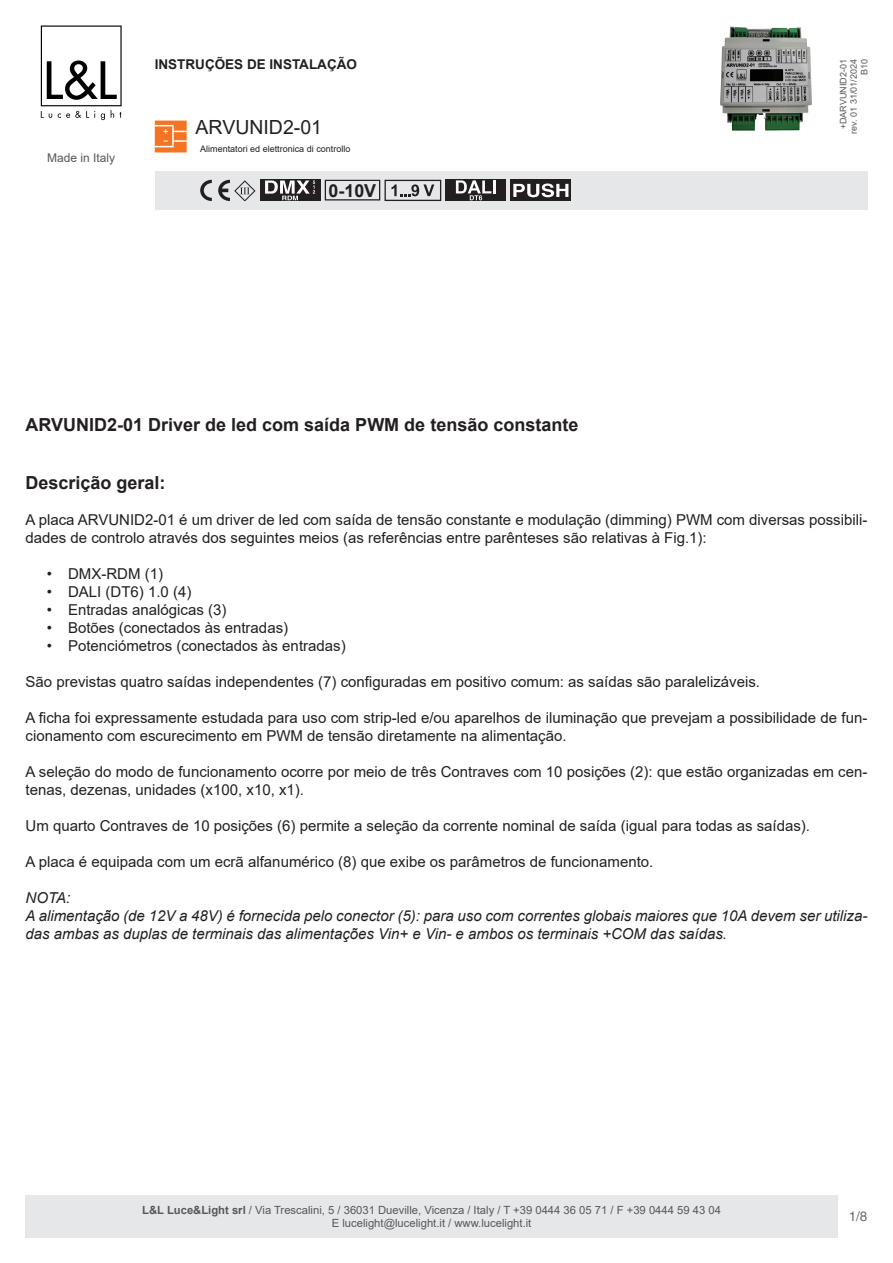
<style>
.page{position:relative;width:893px;height:1263px;background:#fff}
.page>*{position:absolute;margin:0;border:0;box-sizing:border-box;transform-origin:0 0}
.t1{font:19.5px "Arial";color:#231f20}
.t2{font:700 18px "Arial";color:#231f20}
.t3{font:700 17.85px "Arial";color:#231f20}
.t4{font:15px/18px "Arial";color:#231f20}
.t5{font:italic 15px/18px "Arial";color:#231f20}
.t6{font:700 13.5px "Arial";color:#231f20}
.t7{font:13.5px "Helvetica LT Std";color:#6c6d70}
.t8{font:12px "Arial";color:#57585a}
.t9{font:11.25px/12.8px "Arial";color:#57585a;text-align:center}
.t10{font:9px "Arial";color:#231f20}
.t11{font:9px "Arial";color:#57585a}
.s1{font-weight:700}
</style>
<div class="page">
<div style="left:26px;top:1195px;width:812px;height:42px;background:#e6e7e9"></div>
<svg style="left:155px;top:121px;width:32px;height:31px"></svg>
<div style="left:155px;top:171px;width:712px;height:38px;background:#e6e7e9"></div>
<img style="left:720px;top:31px;width:10px;height:92px">
<svg style="left:200px;top:180px;width:12px;height:21px"></svg>
<svg style="left:218px;top:180px;width:37px;height:21px"></svg>
<div style="left:260px;top:180px;width:60px;height:21px;background:#231f20"></div>
<svg style="left:265px;top:181px;width:50px;height:19px"></svg>
<svg style="left:325px;top:180px;width:116px;height:21px"></svg>
<div style="left:445px;top:180px;width:61px;height:21px;background:#231f20"></div>
<svg style="left:456px;top:180px;width:40px;height:20px"></svg>
<div style="left:510px;top:180px;width:61px;height:21px;background:#231f20"></div>
<svg style="left:513px;top:183px;width:55px;height:14px"></svg>
<svg style="left:41px;top:26px;width:81px;height:94px"></svg>
<p class="t6" style="left:155px;top:54px;width:204px">INSTRUÇÕES DE INSTALAÇÃO</p>
<p class="t8" style="left:47px;top:150px;width:70px">Made in Italy</p>
<p class="t1" style="left:196px;top:114px;width:128px">ARVUNID2-01</p>
<p class="t10" style="left:200px;top:143px;width:152px">Alimentatori ed elettronica di controllo</p>
<p class="t3" style="left:329px;top:178px;width:49px">0-10V</p>
<p class="t2" style="left:26px;top:412px;width:554px">ARVUNID2-01 Driver de led com saída PWM de tensão constante</p>
<p class="t11" style="left:837px;top:129px;width:72px;rotate:-90deg">+DARVUNID2-01</p>
<p class="t11" style="left:848px;top:134px;width:76px;rotate:-90deg">rev. 01 31/01/2024</p>
<p class="t11" style="left:858px;top:75px;width:18px;rotate:-90deg">B10</p>
<p class="t2" style="left:26px;top:469px;width:142px">Descrição geral:</p>
<p class="t4" style="left:26px;top:510px;width:843px">A placa ARVUNID2-01 é um driver de led com saída de tensão constante e modulação (dimming) PWM com diversas possibili&shy;dades de controlo através dos seguintes meios (as referências entre parênteses são relativas à Fig.1):</p>
<p class="t4" style="left:47px;top:564px;width:118px">• DMX-RDM (1)</p>
<p class="t4" style="left:47px;top:582px;width:146px">• DALI (DT6) 1.0 (4)</p>
<p class="t4" style="left:47px;top:600px;width:181px">• Entradas analógicas (3)</p>
<p class="t4" style="left:47px;top:618px;width:243px">• Botões (conectados às entradas)</p>
<p class="t4" style="left:47px;top:636px;width:300px">• Potenciómetros (conectados às entradas)</p>
<p class="t4" style="left:26px;top:672px;width:736px">São previstas quatro saídas independentes (7) configuradas em positivo comum: as saídas são paralelizáveis.</p>
<p class="t4" style="left:26px;top:708px;width:843px">A ficha foi expressamente estudada para uso com strip-led e/ou aparelhos de iluminação que prevejam a possibilidade de fun&shy;cionamento com escurecimento em PWM de tensão diretamente na alimentação.</p>
<p class="t4" style="left:26px;top:762px;width:843px">A seleção do modo de funcionamento ocorre por meio de três Contraves com 10 posições (2): que estão organizadas em cen&shy;tenas, dezenas, unidades (x100, x10, x1).</p>
<p class="t4" style="left:26px;top:816px;width:786px">Um quarto Contraves de 10 posições (6) permite a seleção da corrente nominal de saída (igual para todas as saídas).</p>
<p class="t4" style="left:26px;top:852px;width:629px">A placa é equipada com um ecrã alfanumérico (8) que exibe os parâmetros de funcionamento.</p>
<p class="t5" style="left:26px;top:888px;width:46px">NOTA:</p>
<p class="t5" style="left:26px;top:906px;width:843px">A alimentação (de 12V a 48V) é fornecida pelo conector (5): para uso com correntes globais maiores que 10A devem ser utiliza&shy;das ambas as duplas de terminais das alimentações Vin+ e Vin- e ambos os terminais +COM das saídas.</p>
<p class="t9" style="left:142px;top:1203px;width:580px"><span class="s1">L&amp;L Luce&amp;Light srl</span> / Via Trescalini, 5 / 36031 Dueville, Vicenza / Italy / T +39 0444 36 05 71 / F +39 0444 59 43 04<br>E lucelight@lucelight.it / www.lucelight.it</p>
<p class="t7" style="left:849px;top:1208px;width:20px">1/8</p>
</div>
